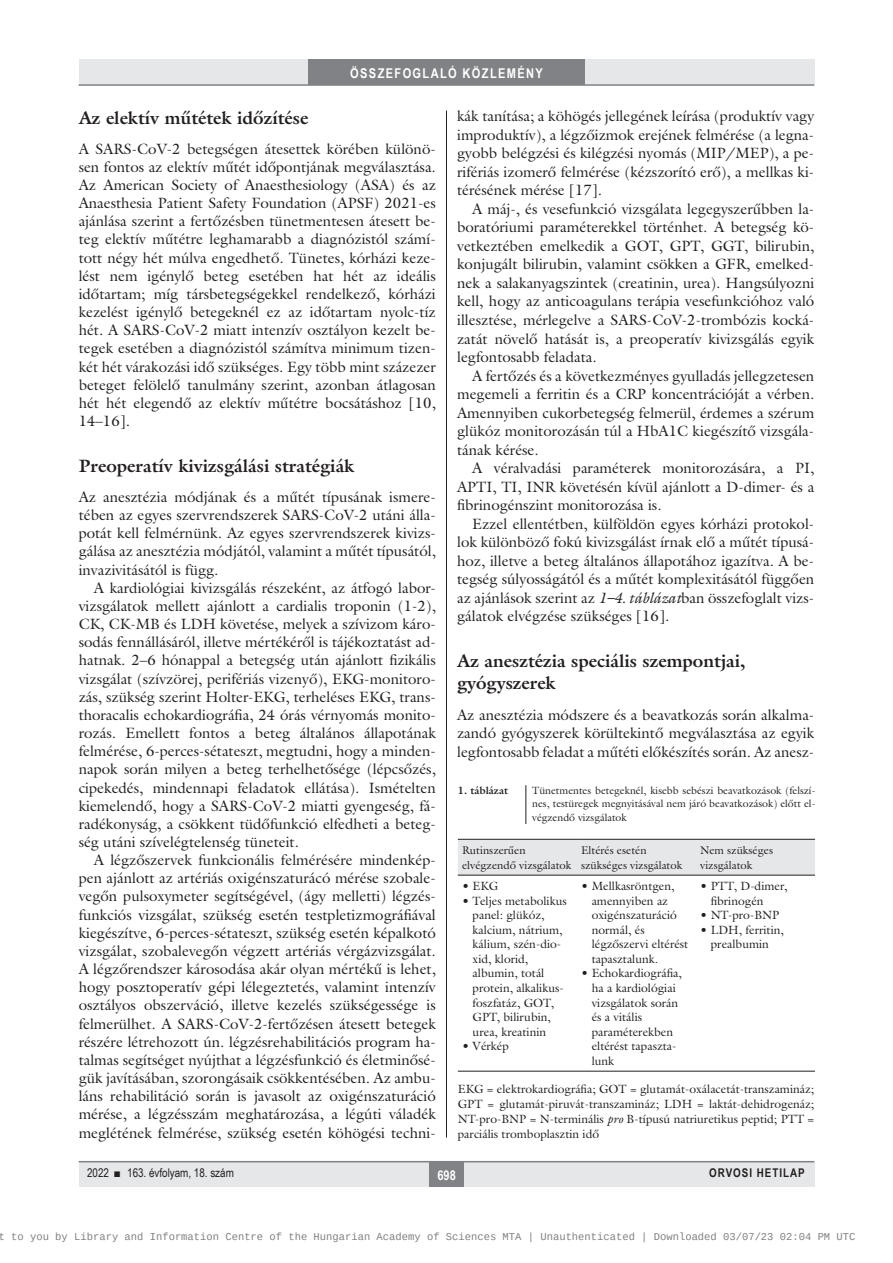
<style>
.page{position:relative;width:893px;height:1263px;background:#fff}
.page>*{position:absolute;margin:0;border:0;box-sizing:border-box;transform-origin:0 0}
.alcimbold{font:700 18px/22px "Galliard Reg";color:#231f20}
.Body_Text{font:15px/18.1px "Galliard Reg";color:#231f20;text-align:justify}
.Body_tompa{font:15px/18.1px "Galliard Reg";color:#231f20;text-align:justify}
.t1{font:700 13.5px "Arial Narrow";letter-spacing:.1em;color:#fff}
.tabla{font:12px/14.5px "Galliard Reg";color:#231f20}
.tompa_8_10{font:12px/15px "Galliard Reg";color:#231f20;text-align:justify}
.t2{font:12px "Arial Narrow";color:#231f20}
.t3{font:700 12px "Arial Narrow";letter-spacing:.08em;color:#231f20}
.tablafej{font:11.25px/15px "Galliard Reg";color:#231f20}
.kepalairas2{font:10.5px/13.5px "Galliard Reg";color:#231f20;text-align:justify}
.t4{font:10.5px "Liberation Mono";color:rgb(0 0 0/.5)}
.kepalairas1{font:700 10.5px "Galliard Reg";color:#231f20}
.s1{font-style:italic}
</style>
<div class="page">
<div style="left:79px;top:1161px;width:735px;height:25px;background:#e6e7e9"></div>
<hr style="left:79px;top:1161px;width:735px;height:1px;background:#808285">
<div style="left:430px;top:1161px;width:34px;height:25px;background:#808285"></div>
<div style="left:79px;top:60px;width:735px;height:25px;background:#e6e7e9"></div>
<div style="left:308px;top:60px;width:277px;height:25px;background:#808285"></div>
<hr style="left:79px;top:84px;width:735px;height:2px;background:#808285">
<hr style="left:446px;top:111px;width:1px;height:1026px;background:#231f20">
<hr style="left:525px;top:785px;width:1px;height:39px;background:#231f20">
<div style="left:458px;top:840px;width:357px;height:35px;background:#e6e7e9"></div>
<hr style="left:458px;top:1071px;width:119px;height:1px;background:#231f20">
<hr style="left:577px;top:1071px;width:119px;height:1px;background:#231f20">
<hr style="left:696px;top:1071px;width:119px;height:1px;background:#231f20">
<hr style="left:458px;top:839px;width:119px;height:1px;background:#231f20">
<hr style="left:577px;top:839px;width:119px;height:1px;background:#231f20">
<hr style="left:696px;top:839px;width:119px;height:1px;background:#231f20">
<hr style="left:458px;top:875px;width:119px;height:1px;background:#231f20">
<hr style="left:577px;top:875px;width:119px;height:1px;background:#231f20">
<hr style="left:696px;top:875px;width:119px;height:1px;background:#231f20">
<p class="t1" style="left:350px;top:63px;width:194px">ÖSSZEFOGLALÓ KÖZLEMÉNY</p>
<p class="alcimbold" style="left:79px;top:106px;width:231px">Az elektív műtétek időzítése</p>
<p class="Body_tompa" style="left:79px;top:139px;width:359px">A SARS-CoV-2 betegségen átesettek körében különö&shy;sen fontos az elektív műtét időpontjának megválasztása.<br>Az American Society of Anaesthesiology (ASA) és az Anaesthesia Patient Safety Foundation (APSF) 2021-es ajánlása szerint a fertőzésben tünetmentesen átesett be&shy;teg elektív műtétre leghamarabb a diagnózistól számí&shy;tott négy hét múlva engedhető. Tünetes, kórházi keze&shy;lést nem igénylő beteg esetében hat hét az ideális időtartam; míg társbetegségekkel rendelkező, kórházi kezelést igénylő betegeknél ez az időtartam nyolc-tíz hét. A SARS-CoV-2 miatt intenzív osztályon kezelt be&shy;tegek esetében a diagnózistól számítva minimum tizen&shy;két hét várakozási idő szükséges. Egy több mint százezer beteget felölelő tanulmány szerint, azonban átlagosan hét hét elegendő az elektív műtétre bocsátáshoz [10, 14–16].</p>
<p class="alcimbold" style="left:79px;top:454px;width:277px">Preoperatív kivizsgálási stratégiák</p>
<p class="Body_tompa" style="left:79px;top:488px;width:359px;text-align:left">Az anesztézia módjának és a műtét típusának ismere&shy;tében az egyes szervrendszerek SARS-CoV-2 utáni álla&shy;potát kell felmérnünk. Az egyes szervrendszerek kivizs&shy;gálása az anesztézia módjától, valamint a műtét típusától, invazivitásától is függ.</p>
<p class="Body_Text" style="left:79px;top:578px;width:359px;text-align:left;text-indent:15px">A kardiológiai kivizsgálás részeként, az átfogó labor&shy;vizsgálatok mellett ajánlott a cardialis troponin (1-2), CK, CK-MB és LDH követése, melyek a szívizom káro&shy;sodás fennállásáról, illetve mértékéről is tájékoztatást ad&shy;hatnak. 2–6 hónappal a betegség után ajánlott fizikális vizsgálat (szívzörej, perifériás vizenyő), EKG-monitoro&shy;zás, szükség szerint Holter-EKG, terheléses EKG, trans&shy;thoracalis echokardiográfia, 24 órás vérnyomás monito&shy;rozás. Emellett fontos a beteg általános állapotának felmérése, 6-perces-sétateszt, megtudni, hogy a minden&shy;napok során milyen a beteg terhelhetősége (lépcsőzés, cipekedés, mindennapi feladatok ellátása). Ismételten kiemelendő, hogy a SARS-CoV-2 miatti gyengeség, fá&shy;radékonyság, a csökkent tüdőfunkció elfedheti a beteg&shy;ség utáni szívelégtelenség tüneteit.</p>
<p class="Body_Text" style="left:79px;top:851px;width:359px;text-indent:15px">A légzőszervek funkcionális felmérésére mindenkép&shy;pen ajánlott az artériás oxigénszaturácó mérése szobale&shy;vegőn pulsoxymeter segítségével, (ágy melletti) légzés&shy;funkciós vizsgálat, szükség esetén testpletizmográfiával kiegészítve, 6-perces-sétateszt, szükség esetén képalkotó vizsgálat, szobalevegőn végzett artériás vérgázvizsgálat.<br>A légzőrendszer károsodása akár olyan mértékű is lehet, hogy posztoperatív gépi lélegeztetés, valamint intenzív osztályos obszerváció, illetve kezelés szükségessége is felmerülhet. A SARS-CoV-2-fertőzésen átesett betegek részére létrehozott ún. légzésrehabilitációs program ha&shy;talmas segítséget nyújthat a légzésfunkció és életminősé&shy;gük javításában, szorongásaik csökkentésében. Az ambu&shy;láns rehabilitáció során is javasolt az oxigénszaturáció mérése, a légzésszám meghatározása, a légúti váladék meglétének felmérése, szükség esetén köhögési techni-</p>
<p class="Body_Text" style="left:457px;top:107px;width:359px">kák tanítása; a köhögés jellegének leírása (produktív vagy improduktív), a légzőizmok erejének felmérése (a legna&shy;gyobb belégzési és kilégzési nyomás (MIP/MEP), a pe&shy;rifériás izomerő felmérése (kézszorító erő), a mellkas ki&shy;térésének mérése [17].</p>
<p class="Body_Text" style="left:457px;top:199px;width:359px;text-indent:15px">A máj-, és vesefunkció vizsgálata legegyszerűbben la&shy;boratóriumi paraméterekkel történhet. A betegség kö&shy;vetkeztében emelkedik a GOT, GPT, GGT, bilirubin, konjugált bilirubin, valamint csökken a GFR, emelked&shy;nek a salakanyagszintek (creatinin, urea). Hangsúlyozni kell, hogy az anticoagulans terápia vesefunkcióhoz való illesztése, mérlegelve a SARS-CoV-2-trombózis kocká&shy;zatát növelő hatását is, a preoperatív kivizsgálás egyik legfontosabb feladata.</p>
<p class="Body_Text" style="left:457px;top:366px;width:359px;text-indent:15px">A fertőzés és a következményes gyulladás jellegzetesen megemeli a ferritin és a CRP koncentrációját a vérben.<br>Amennyiben cukorbetegség felmerül, érdemes a szérum glükóz monitorozásán túl a HbA1C kiegészítő vizsgála&shy;tának kérése.</p>
<p class="Body_Text" style="left:457px;top:458px;width:359px;text-indent:15px">A véralvadási paraméterek monitorozására, a PI, APTI, TI, INR követésén kívül ajánlott a D-dimer- és a fibrinogénszint monitorozása is.</p>
<p class="Body_Text" style="left:457px;top:514px;width:359px;text-indent:15px">Ezzel ellentétben, külföldön egyes kórházi protokol&shy;lok különböző fokú kivizsgálást írnak elő a műtét típusá&shy;hoz, illetve a beteg általános állapotához igazítva. A be&shy;tegség súlyosságától és a műtét komplexitásától függően az ajánlások szerint az <span class="s1">1–4. táblázat</span>ban összefoglalt vizs&shy;gálatok elvégzése szükséges [16].</p>
<p class="alcimbold" style="left:457px;top:650px;width:290px">Az anesztézia speciális szempontjai, gyógyszerek</p>
<p class="Body_tompa" style="left:457px;top:705px;width:359px">Az anesztézia módszere és a beavatkozás során alkalma&shy;zandó gyógyszerek körültekintő megválasztása az egyik legfontosabb feladat a műtéti előkészítés során. Az anesz-</p>
<p class="kepalairas1" style="left:458px;top:783px;width:52px">1. táblázat</p>
<p class="kepalairas2" style="left:532px;top:783px;width:285px">Tünetmentes betegeknél, kisebb sebészi beavatkozások (felszí&shy;nes, testüregek megnyitásával nem járó beavatkozások) előtt el&shy;végzendő vizsgálatok</p>
<p class="tablafej" style="left:462px;top:842px;width:111px">Rutinszerűen elvégzendő vizsgálatok</p>
<p class="tablafej" style="left:581px;top:842px;width:103px">Eltérés esetén szükséges vizsgálatok</p>
<p class="tablafej" style="left:700px;top:842px;width:74px">Nem szükséges vizsgálatok</p>
<p class="tabla" style="left:462px;top:879px;width:38px">• EKG</p>
<p class="tabla" style="left:473px;top:893px;width:96px;text-indent:-11px">• Teljes metabolikus panel: glükóz, kalcium, nátrium, kálium, szén-dio&shy;xid, klorid, albumin, totál protein, alkalikus&shy;foszfatáz, GOT,<br>GPT, bilirubin, urea, kreatinin</p>
<p class="tabla" style="left:462px;top:1039px;width:48px">• Vérkép</p>
<p class="tabla" style="left:592px;top:879px;width:98px;text-indent:-11px">• Mellkasröntgen, amennyiben az oxigénszaturáció normál, és légzőszervi eltérést tapasztalunk.</p>
<p class="tabla" style="left:592px;top:966px;width:92px;text-indent:-11px">• Echokardiográfia, ha a kardiológiai vizsgálatok során és a vitális paraméterekben eltérést tapaszta&shy;lunk</p>
<p class="tabla" style="left:711px;top:879px;width:78px;text-indent:-11px">• PTT, D-dimer, fibrinogén</p>
<p class="tabla" style="left:700px;top:908px;width:81px">• NT-pro-BNP</p>
<p class="tabla" style="left:700px;top:922px;width:85px;text-align:center">• LDH, ferritin, prealbumin</p>
<p class="tompa_8_10" style="left:458px;top:1081px;width:358px">EKG = elektrokardiográfia; GOT = glutamát-oxálacetát-transzamináz; GPT = glutamát-piruvát-transzamináz; LDH = laktát-dehidrogenáz; NT-pro-BNP = N-terminális <span class="s1">pro</span> B-típusú natriuretikus peptid; PTT = parciális tromboplasztin idő</p>
<p class="t2" style="left:87px;top:1164px;width:148px">2022 ■ 163. évfolyam, 18. szám</p>
<p class="t1" style="left:437px;top:1165px;width:20px">698</p>
<p class="t3" style="left:709px;top:1164px;width:97px">ORVOSI HETILAP</p>
<p class="t4" style="left:-1px;top:1232px;width:858px">t to you by Library and Information Centre of the Hungarian Academy of Sciences MTA | Unauthenticated | Downloaded 03/07/23 02:04 PM UTC</p>
</div>
